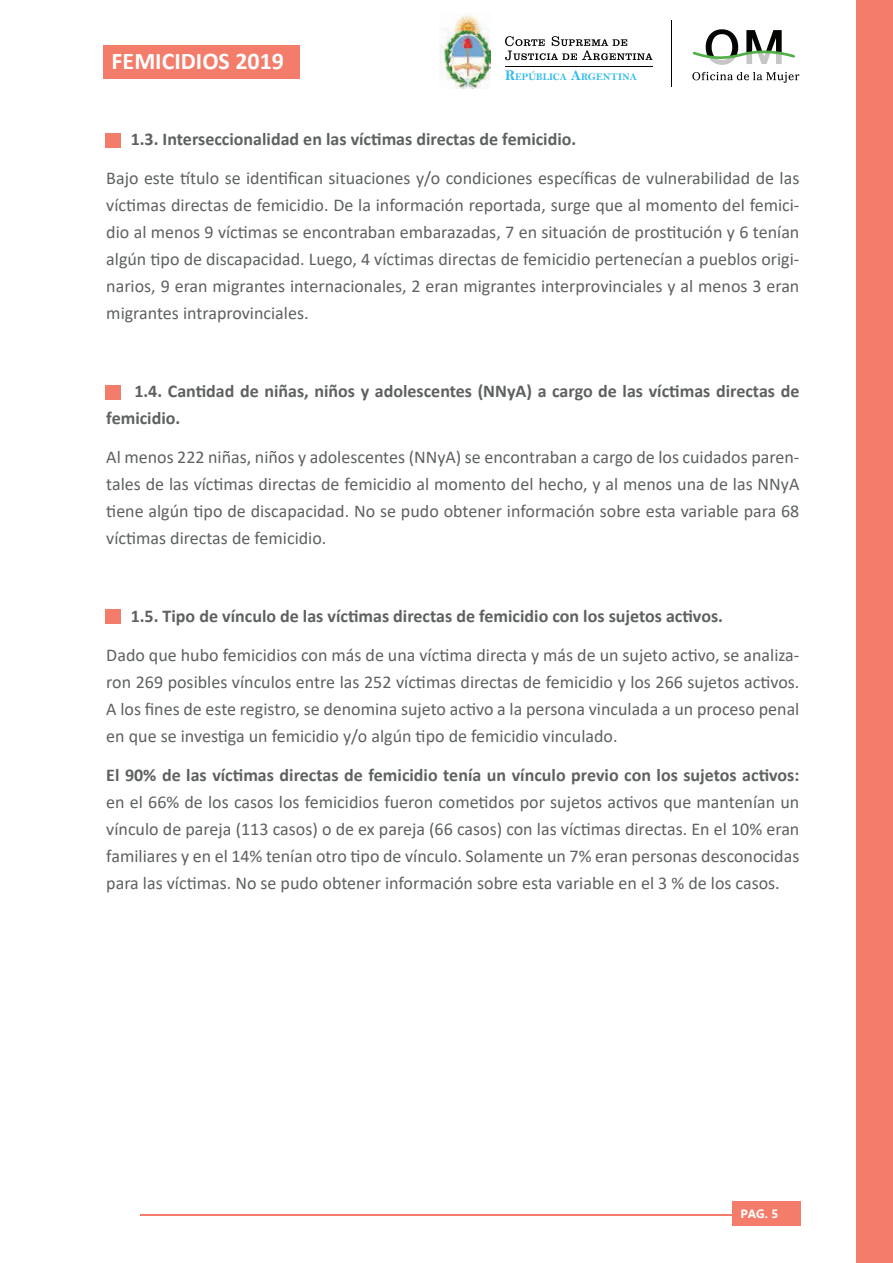
<style>
.page{position:relative;width:893px;height:1263px;background:#fff}
.page>*{position:absolute;margin:0;border:0;box-sizing:border-box;transform-origin:0 0}
.t1{font:700 24px "Calibri";color:#fff}
.t2{font:18px/27px "Calibri";color:#5e6161;text-align:justify}
.t3{font:700 18px/27px "Calibri";color:#5e6161}
.t4{font:700 18px "Gadugi";color:#fff}
.t5{font:700 12px "Gadugi";color:#fff}
.t6{font:10.2px "Bell MT Bold";color:#2cbaed}
.s1{font-size:14.85px}
.s2{font-weight:700}
</style>
<div class="page">
<hr style="left:0;top:0;width:1px;height:1263px;background:#f37c6a">
<div style="left:857px;top:0;width:36px;height:1263px;background:#f37c6a"></div>
<svg style="left:692px;top:72px;width:107px;height:11px"></svg>
<svg style="left:693px;top:29px;width:102px;height:36px"></svg>
<img style="left:440px;top:15px;width:50px;height:73px">
<svg style="left:505px;top:36px;width:147px;height:24px"></svg>
<hr style="left:505px;top:66px;width:147px;height:1px;background:#040503">
<hr style="left:671px;top:20px;width:1px;height:67px;background:#040503">
<div style="left:104px;top:45px;width:196px;height:34px;background:#f37c6a"></div>
<hr style="left:141px;top:1214px;width:605px;height:2px;background:#f37c6a">
<div style="left:732px;top:1201px;width:68px;height:25px;background:#f37c6a"></div>
<div style="left:105px;top:133px;width:15px;height:15px;background:#f37c6a"></div>
<div style="left:105px;top:385px;width:15px;height:15px;background:#f37c6a"></div>
<div style="left:105px;top:609px;width:15px;height:15px;background:#f37c6a"></div>
<p class="t4" style="left:122px;top:47px;width:173px">Mapa de Género 2018</p>
<h1 class="t1" style="left:112px;top:44px;width:174px">FEMICIDIOS 2019</h1>
<p class="t6" style="left:505px;top:71px;width:133px"><span class="s1">R</span>EPÚBLICA <span class="s1">A</span>RGENTINA</p>
<p class="t3" style="left:131px;top:126px;width:447px">1.3. Interseccionalidad en las víctimas directas de femicidio.</p>
<p class="t2" style="left:106px;top:164px;width:695px">Bajo este título se identifican situaciones y/o condiciones específicas de vulnerabilidad de las víctimas directas de femicidio. De la información reportada, surge que al momento del femici&shy;dio al menos 9 víctimas se encontraban embarazadas, 7 en situación de prostitución y 6 tenían algún tipo de discapacidad. Luego, 4 víctimas directas de femicidio pertenecían a pueblos origi&shy;narios, 9 eran migrantes internacionales, 2 eran migrantes interprovinciales y al menos 3 eran migrantes intraprovinciales.</p>
<p class="t3" style="left:106px;top:378px;width:695px;text-indent:28px">1.4. Cantidad de niñas, niños y adolescentes (NNyA) a cargo de las víctimas directas de femicidio.</p>
<p class="t2" style="left:106px;top:443px;width:695px">Al menos 222 niñas, niños y adolescentes (NNyA) se encontraban a cargo de los cuidados paren&shy;tales de las víctimas directas de femicidio al momento del hecho, y al menos una de las NNyA tiene algún tipo de discapacidad. No se pudo obtener información sobre esta variable para 68 víctimas directas de femicidio.</p>
<p class="t3" style="left:131px;top:603px;width:594px">1.5. Tipo de vínculo de las víctimas directas de femicidio con los sujetos activos.</p>
<p class="t2" style="left:106px;top:641px;width:695px">Dado que hubo femicidios con más de una víctima directa y más de un sujeto activo, se analiza&shy;ron 269 posibles vínculos entre las 252 víctimas directas de femicidio y los 266 sujetos activos.<br>A los fines de este registro, se denomina sujeto activo a la persona vinculada a un proceso penal en que se investiga un femicidio y/o algún tipo de femicidio vinculado.</p>
<p class="t2" style="left:106px;top:761px;width:695px"><span class="s2">El 90% de las víctimas directas de femicidio tenía un vínculo previo con los sujetos activos: </span>en el 66% de los casos los femicidios fueron cometidos por sujetos activos que mantenían un vínculo de pareja (113 casos) o de ex pareja (66 casos) con las víctimas directas. En el 10% eran familiares y en el 14% tenían otro tipo de vínculo. Solamente un 7% eran personas desconocidas para las víctimas. No se pudo obtener información sobre esta variable en el 3 % de los casos.</p>
<p class="t5" style="left:740px;top:1206px;width:39px">PAG. 5</p>
</div>
